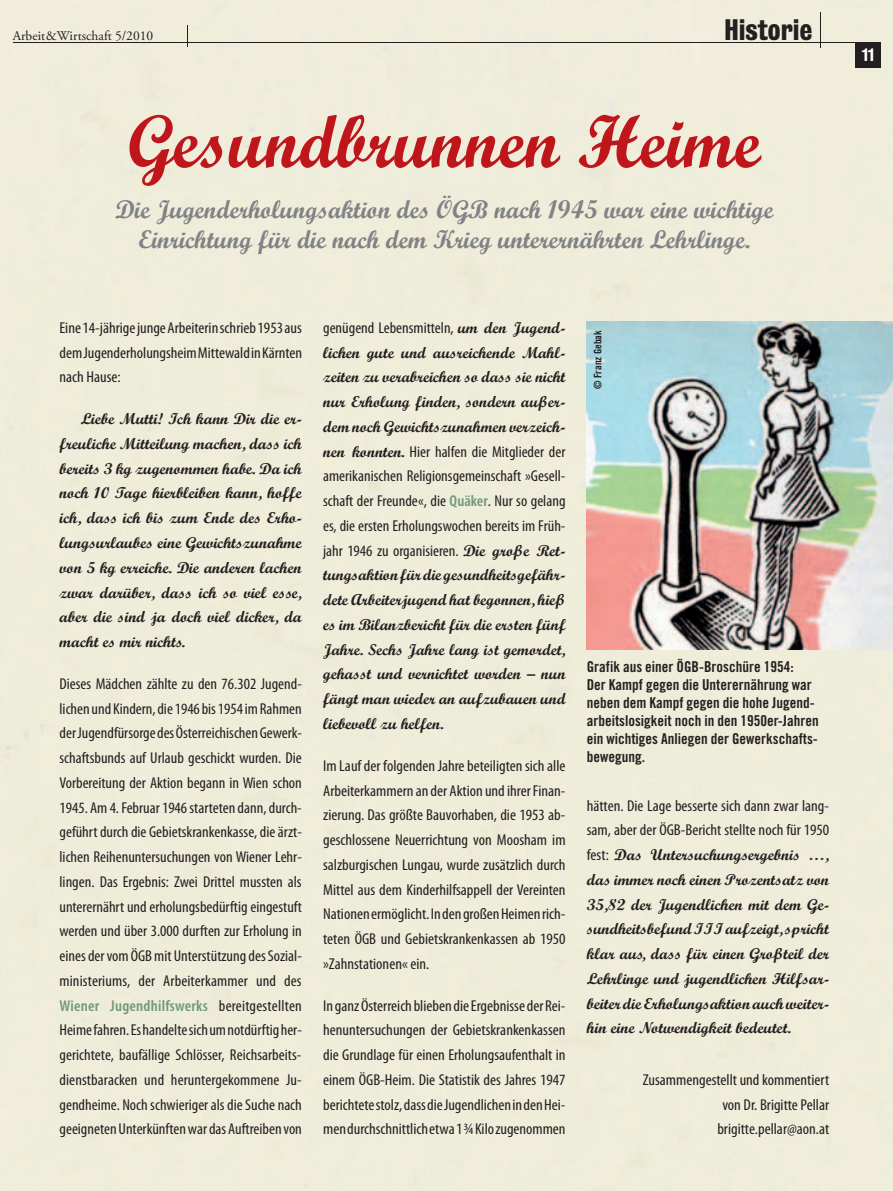
<style>
.page{position:relative;width:893px;height:1191px;background:#eeedda}
.page>*{position:absolute;margin:0;border:0;box-sizing:border-box;transform-origin:0 0}
.t1{font:75px "Script MT Bold";color:#bf161c;scale:.95 1}
.t2{font:27px "Bureau Grot Three Seven";color:#231f20}
.t3{font:25.5px/30px "Script MT Bold";color:#808285;text-align:center}
.t4{font:16.5px "Bureau Grot Three Seven";color:#fff}
.t5{font:condensed 15.75px/24.8px "Myriad Pro";color:#231f20;text-align:justify;scale:1.04 1}
.t6{font:condensed 15.75px/24.8px "Myriad Pro";color:#231f20;text-align:justify;scale:1.05 1}
.t7{font:15.75px/24.8px "Script MT Bold";color:#231f20;text-align:justify;scale:1.05 1}
.t8{font:15.75px/24.8px "Script MT Bold";color:#231f20;text-align:justify;scale:1.04 1}
.t9{font:15px/18px "Trade Gothic Bold Cond Twenty";color:#231f20}
.t10{font:13.5px "Adobe Garamond Pro";color:#231f20}
.t11{font:10.5px "Trade Gothic Bold Cond Twenty";color:#231f20}
.s1{font-weight:600;color:#729977}
.s2{font-family:"Script MT Bold";font-stretch:normal}
.s3{font-family:"Myriad Pro";font-stretch:condensed}
</style>
<div class="page">
<div style="left:855px;top:42px;width:25px;height:25px;background:#231f20"></div>
<svg style="left:187px;top:26px;width:1px;height:21px"></svg>
<hr style="left:13px;top:42px;width:867px;height:1px;background:#231f20">
<hr style="left:820px;top:13px;width:1px;height:35px;background:#231f20">
<img style="left:587px;top:321px;width:306px;height:328px">
<p class="t10" style="left:13px;top:28px;width:142px">Arbeit&amp;Wirtschaft 5/2010</p>
<h2 class="t2" style="left:724px;top:15px;width:89px">Historie</h2>
<h1 class="t1" style="left:128px;top:96px;width:667px">Gesundbrunnen Heime</h1>
<h3 class="t3" style="left:115px;top:194px;width:660px">Die Jugenderholungsaktion des ÖGB nach 1945 war eine wichtige<br>Einrichtung für die nach dem Krieg unterernährten Lehrlinge.</h3>
<p class="t6" style="left:60px;top:316px;width:233px">Eine 14-jährige junge Arbeiterin schrieb 1953 aus dem Jugenderholungsheim Mittewald in Kärnten nach Hause:</p>
<p class="t7" style="left:60px;top:406px;width:232px;text-indent:21px">Liebe Mutti! Ich kann Dir die er&shy;freuliche Mitteilung machen, dass ich bereits 3 kg zugenommen habe. Da ich noch 10 Tage hierbleiben kann, hoffe ich, dass ich bis zum Ende des Erho&shy;lungsurlaubes eine Gewichtszunahme von 5 kg erreiche. Die anderen lachen zwar darüber, dass ich so viel esse, aber die sind ja doch viel dicker, da macht es mir nichts.</p>
<p class="t5" style="left:60px;top:671px;width:235px">Dieses Mädchen zählte zu den 76.302 Jugend&shy;lichen und Kindern, die 1946 bis 1954 im Rahmen der Jugendfürsorge des Österreichischen Gewerk&shy;schaftsbunds auf Urlaub geschickt wurden. Die Vorbereitung der Aktion begann in Wien schon 1945. Am 4. Februar 1946 starteten dann, durch&shy;geführt durch die Gebietskrankenkasse, die ärzt&shy;lichen Reihenuntersuchungen von Wiener Lehr&shy;lingen. Das Ergebnis: Zwei Drittel mussten als unterernährt und erholungsbedürftig eingestuft werden und über 3.000 durften zur Erholung in eines der vom ÖGB mit Unterstützung des Sozial&shy;ministeriums, der Arbeiterkammer und des <span class="s1">Wiener Jugendhilfswerks</span> bereitgestellten Heime fahren. Es handelte sich um notdürftig her&shy;gerichtete, baufällige Schlösser, Reichs arbeits&shy;dienst baracken und heruntergekommene Ju&shy;gendheime. Noch schwieriger als die Suche nach geeigneten Unterkünften war das Auftreiben von</p>
<p class="t5" style="left:323px;top:315px;width:235px">genügend Lebensmitteln, <span class="s2">um den Jugend-</span></p>
<p class="t8" style="left:323px;top:340px;width:235px">lichen gute und ausreichende Mahl&shy;zeiten zu verabreichen so dass sie nicht nur Erholung finden, sondern außer&shy;dem noch Gewichtszunahmen verzeich-</p>
<p class="t5" style="left:323px;top:439px;width:235px"><span class="s2">nen konnten.</span> Hier halfen die Mitglieder der amerikanischen Religionsgemeinschaft »Gesell&shy;schaft der Freunde«, die <span class="s1">Quäker</span>. Nur so gelang es, die ersten Erholungswochen bereits im Früh&shy;jahr 1946 zu organisieren. <span class="s2">Die große Ret-</span></p>
<p class="t8" style="left:323px;top:562px;width:235px">tungsaktion für die gesundheitsgefähr&shy;dete Arbeiterjugend hat begonnen, hieß es im Bilanzbericht für die ersten fünf Jahre. Sechs Jahre lang ist gemordet, gehasst und vernichtet worden – nun fängt man wieder an aufzubauen und liebevoll zu helfen.</p>
<p class="t6" style="left:323px;top:753px;width:232px">Im Lauf der folgenden Jahre beteiligten sich alle Arbeiterkammern an der Aktion und ihrer Finan&shy;zierung. Das größte Bauvorhaben, die 1953 ab&shy;geschlossene Neuerrichtung von Moosham im salzburgischen Lungau, wurde zusätzlich durch Mittel aus dem Kinderhilfsappell der Vereinten Nationen ermöglicht. In den großen Heimen rich&shy;teten ÖGB und Gebietskrankenkassen ab 1950 »Zahnstationen« ein.</p>
<p class="t6" style="left:323px;top:993px;width:232px">In ganz Österreich blieben die Ergebnisse der Rei&shy;henuntersuchungen der Gebietskrankenkassen die Grundlage für einen Erholungsaufenthalt in einem ÖGB-Heim. Die Statistik des Jahres 1947 berichtete stolz, dass die Jugendlichen in den Hei&shy;men durchschnittlich etwa 1 ¾ Kilo zugenommen</p>
<p class="t11" style="left:591px;top:389px;width:60px;rotate:-90deg">© Franz Gebak</p>
<p class="t9" style="left:587px;top:657px;width:233px">Grafik aus einer ÖGB-Broschüre 1954:<br>Der Kampf gegen die Unterernährung war neben dem Kampf gegen die hohe Jugend&shy;arbeitslosigkeit noch in den 1950er-Jahren ein wichtiges Anliegen der Gewerkschafts&shy;bewegung.</p>
<p class="t6" style="left:587px;top:793px;width:232px">hätten. Die Lage besserte sich dann zwar lang&shy;sam, aber der ÖGB-Bericht stellte noch für 1950</p>
<p class="t7" style="left:587px;top:842px;width:232px"><span class="s3">fest:</span> Das Untersuchungsergebnis …, das immer noch einen Prozentsatz von 35,82 der Jugendlichen mit dem Ge&shy;sundheitsbefund III aufzeigt, spricht klar aus, dass für einen Großteil der Lehrlinge und jugendlichen Hilfsar&shy;beiter die Erholungsaktion auch weiter&shy;hin eine Notwendigkeit bedeutet.</p>
<p class="t6" style="left:643px;top:1067px;width:179px;text-align:right">Zusammengestellt und kommentiert von Dr. Brigitte Pellar brigitte.pellar@aon.at</p>
<p class="t4" style="left:862px;top:45px;width:14px">11</p>
</div>
